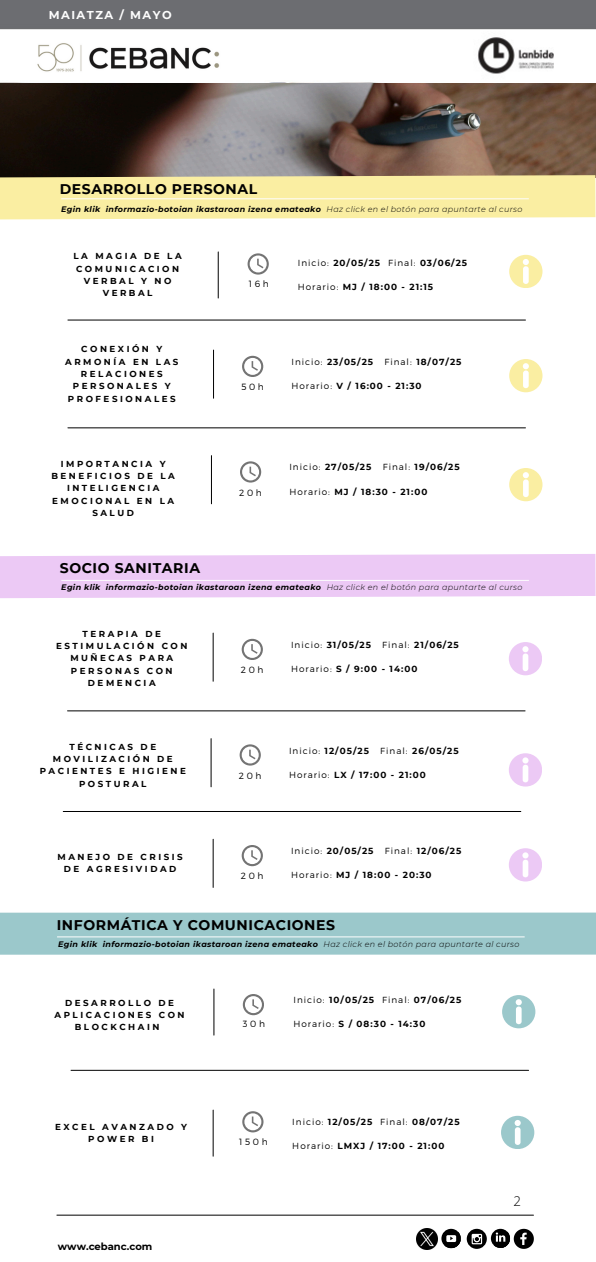
<style>
.page{position:relative;width:596px;height:1262px;background:#fff}
.page>*{position:absolute;margin:0;border:0;box-sizing:border-box;transform-origin:0 0}
.t1{font:700 14px "Montserrat";letter-spacing:.04em;color:#000}
.t2{font:300 13.3px "Open Sans";color:#000}
.t3{font:700 11.4px "Montserrat";letter-spacing:.13em;color:#fdfdfd}
.t4{font:700 10px "Montserrat";color:#000}
.t5{font:300 9px "Montserrat";letter-spacing:.29em;color:#000}
.t6{font:700 8.8px "Montserrat";letter-spacing:.115em;color:#000}
.t7{font:300 8.8px "Montserrat";letter-spacing:.115em;color:#000}
.t8{font:700 8.7px/12.3px "Montserrat";letter-spacing:.29em;color:#000;text-align:center}
.t9{font:italic 700 8px "Montserrat";letter-spacing:.04em;color:#000}
.s1{font-weight:300}
.s2{font-weight:700}
</style>
<div class="page">
<svg style="left:466px;top:1228px;width:20px;height:20px"></svg>
<svg style="left:471px;top:1233px;width:11px;height:11px"></svg>
<img style="left:417px;top:1228px;width:20px;height:21px">
<svg style="left:441px;top:1228px;width:19px;height:20px"></svg>
<svg style="left:444px;top:1231px;width:17px;height:18px"></svg>
<hr style="left:57px;top:1214px;width:476px;height:1px;background:#000">
<svg style="left:490px;top:1228px;width:20px;height:19px"></svg>
<svg style="left:493px;top:1228px;width:40px;height:20px"></svg>
<img style="left:0;top:0;width:596px;height:154px">
<img style="left:0;top:83px;width:595px;height:71px">
<div style="left:0;top:34px;width:461px;height:46px;background:#fff"></div>
<img style="left:37px;top:43px;width:183px;height:29px">
<svg style="left:247px;top:253px;width:21px;height:21px"></svg>
<hr style="left:218px;top:252px;width:1px;height:46px;background:#000">
<hr style="left:68px;top:320px;width:457px;height:1px;background:#000">
<hr style="left:68px;top:427px;width:457px;height:1px;background:#000">
<svg style="left:242px;top:356px;width:21px;height:21px"></svg>
<hr style="left:213px;top:350px;width:1px;height:48px;background:#000">
<svg style="left:240px;top:461px;width:21px;height:21px"></svg>
<hr style="left:211px;top:455px;width:1px;height:49px;background:#000">
<svg style="left:509px;top:255px;width:33px;height:33px"></svg>
<svg style="left:509px;top:359px;width:33px;height:33px"></svg>
<svg style="left:509px;top:468px;width:33px;height:33px"></svg>
<div style="left:0;top:554px;width:596px;height:44px;background:#ecc9f5"></div>
<hr style="left:61px;top:580px;width:467px;height:1px;background:#fdfdfd">
<hr style="left:67px;top:710px;width:458px;height:1px;background:#000">
<svg style="left:241px;top:639px;width:21px;height:21px"></svg>
<hr style="left:213px;top:633px;width:1px;height:48px;background:#000">
<svg style="left:239px;top:744px;width:21px;height:21px"></svg>
<hr style="left:211px;top:738px;width:1px;height:49px;background:#000">
<svg style="left:509px;top:642px;width:32px;height:33px"></svg>
<svg style="left:509px;top:753px;width:32px;height:33px"></svg>
<svg style="left:0;top:154px;width:596px;height:66px;background:#c9bb89"></svg>
<hr style="left:61px;top:198px;width:467px;height:1px;background:#fdfdfd">
<svg style="left:241px;top:845px;width:21px;height:21px"></svg>
<hr style="left:213px;top:839px;width:1px;height:48px;background:#000">
<svg style="left:509px;top:848px;width:32px;height:33px"></svg>
<hr style="left:63px;top:811px;width:457px;height:1px;background:#000">
<div style="left:0;top:912px;width:596px;height:42px;background:#9bc8cb"></div>
<hr style="left:57px;top:936px;width:467px;height:1px;background:#fdfdfd">
<svg style="left:243px;top:994px;width:21px;height:21px"></svg>
<hr style="left:213px;top:989px;width:1px;height:46px;background:#000">
<svg style="left:502px;top:995px;width:33px;height:33px"></svg>
<svg style="left:242px;top:1111px;width:21px;height:21px"></svg>
<hr style="left:213px;top:1110px;width:1px;height:46px;background:#000">
<svg style="left:501px;top:1115px;width:33px;height:33px"></svg>
<hr style="left:71px;top:1070px;width:457px;height:1px;background:#000">
<h1 class="t3" style="left:49px;top:8px;width:124px">MAIATZA / MAYO</h1>
<p class="t1" style="left:60px;top:181px;width:199px">DESARROLLO PERSONAL</p>
<p class="t9" style="left:61px;top:204px;width:462px">Egin klik informazio-botoian ikastaroan izena emateako <span class="s1">Haz click en el botón para apuntarte al curso</span></p>
<p class="t8" style="left:73px;top:250px;width:110px">LA MAGIA DE LA<br>COMUNICACION<br>VERBAL Y NO<br>VERBAL</p>
<p class="t8" style="left:65px;top:343px;width:115px">CONEXIÓN Y<br>ARMONÍA EN LAS<br>RELACIONES<br>PERSONALES Y<br>PROFESIONALES</p>
<h5 class="t8" style="left:51px;top:457px;width:125px">IMPORTANCIA Y<br>BENEFICIOS DE LA<br>INTELIGENCIA<br>EMOCIONAL EN LA<br>SALUD</h5>
<h5 class="t5" style="left:248px;top:278px;width:22px">16h</h5>
<p class="t7" style="left:298px;top:257px;width:119px">Inicio: <span class="s2">20/05/25</span> Final:</p>
<p class="t6" style="left:420px;top:257px;width:49px">03/06/25</p>
<p class="t6" style="left:298px;top:281px;width:137px"><span class="s1">Horario:</span> MJ / 18:00 - 21:15</p>
<p class="t5" style="left:241px;top:381px;width:24px">50h</p>
<p class="t6" style="left:291px;top:356px;width:83px"><span class="s1">Inicio:</span> 23/05/25</p>
<p class="t6" style="left:384px;top:356px;width:78px"><span class="s1">Final:</span> 18/07/25</p>
<h4 class="t6" style="left:291px;top:381px;width:132px"><span class="s1">Horario:</span> V / 16:00 - 21:30</h4>
<p class="t5" style="left:239px;top:487px;width:24px">20h</p>
<p class="t6" style="left:289px;top:462px;width:83px"><span class="s1">Inicio:</span> 27/05/25</p>
<p class="t6" style="left:382px;top:462px;width:78px"><span class="s1">Final:</span> 19/06/25</p>
<p class="t6" style="left:289px;top:486px;width:139px"><span class="s1">Horario:</span> MJ / 18:30 - 21:00</p>
<p class="t1" style="left:60px;top:559px;width:142px">SOCIO SANITARIA</p>
<h4 class="t9" style="left:61px;top:582px;width:462px">Egin klik informazio-botoian ikastaroan izena emateako <span class="s1">Haz click en el botón para apuntarte al curso</span></h4>
<p class="t8" style="left:56px;top:627px;width:133px">TERAPIA DE<br>ESTIMULACIÓN CON<br>MUÑECAS PARA<br>PERSONAS CON<br>DEMENCIA</p>
<p class="t8" style="left:40px;top:740px;width:148px">TÉCNICAS DE<br>MOVILIZACIÓN DE<br>PACIENTES E HIGIENE<br>POSTURAL</p>
<p class="t5" style="left:241px;top:664px;width:24px">20h</p>
<p class="t6" style="left:291px;top:639px;width:81px"><span class="s1">Inicio:</span> 31/05/25</p>
<p class="t6" style="left:382px;top:639px;width:78px"><span class="s1">Final:</span> 21/06/25</p>
<p class="t6" style="left:291px;top:663px;width:128px"><span class="s1">Horario:</span> S / 9:00 - 14:00</p>
<h4 class="t5" style="left:239px;top:769px;width:24px">20h</h4>
<h5 class="t6" style="left:289px;top:745px;width:81px"><span class="s1">Inicio:</span> 12/05/25</h5>
<h5 class="t6" style="left:380px;top:745px;width:80px"><span class="s1">Final:</span> 26/05/25</h5>
<p class="t6" style="left:289px;top:769px;width:138px"><span class="s1">Horario:</span> LX / 17:00 - 21:00</p>
<p class="t6" style="left:291px;top:845px;width:84px"><span class="s1">Inicio:</span> 20/05/25</p>
<p class="t6" style="left:385px;top:845px;width:78px"><span class="s1">Final:</span> 12/06/25</p>
<h1 class="t6" style="left:291px;top:870px;width:142px"><span class="s1">Horario:</span> MJ / 18:00 - 20:30</h1>
<p class="t8" style="left:57px;top:850px;width:127px">MANEJO DE CRISIS<br>DE AGRESIVIDAD</p>
<p class="t5" style="left:241px;top:870px;width:24px">20h</p>
<h5 class="t1" style="left:57px;top:916px;width:280px">INFORMÁTICA Y COMUNICACIONES</h5>
<p class="t9" style="left:58px;top:939px;width:462px">Egin klik informazio-botoian ikastaroan izena emateako <span class="s1">Haz click en el botón para apuntarte al curso</span></p>
<p class="t8" style="left:54px;top:996px;width:132px">DESARROLLO DE<br>APLICACIONES CON<br>BLOCKCHAIN</p>
<p class="t8" style="left:55px;top:1120px;width:133px">EXCEL AVANZADO Y<br>POWER BI</p>
<p class="t4" style="left:58px;top:1240px;width:96px">www.cebanc.com</p>
<p class="t7" style="left:293px;top:993px;width:117px">Inicio: <span class="s2">10/05/25</span> Final:</p>
<h4 class="t6" style="left:414px;top:994px;width:49px">07/06/25</h4>
<p class="t5" style="left:243px;top:1018px;width:24px">30h</p>
<h4 class="t6" style="left:293px;top:1018px;width:133px"><span class="s1">Horario:</span> S / 08:30 - 14:30</h4>
<h5 class="t5" style="left:239px;top:1135px;width:30px">150h</h5>
<p class="t7" style="left:292px;top:1115px;width:117px">Inicio: <span class="s2">12/05/25</span> Final:</p>
<p class="t6" style="left:412px;top:1116px;width:49px">08/07/25</p>
<p class="t6" style="left:292px;top:1140px;width:153px"><span class="s1">Horario:</span> LMXJ / 17:00 - 21:00</p>
<p class="t2" style="left:513px;top:1191px;width:9px">2</p>
</div>
